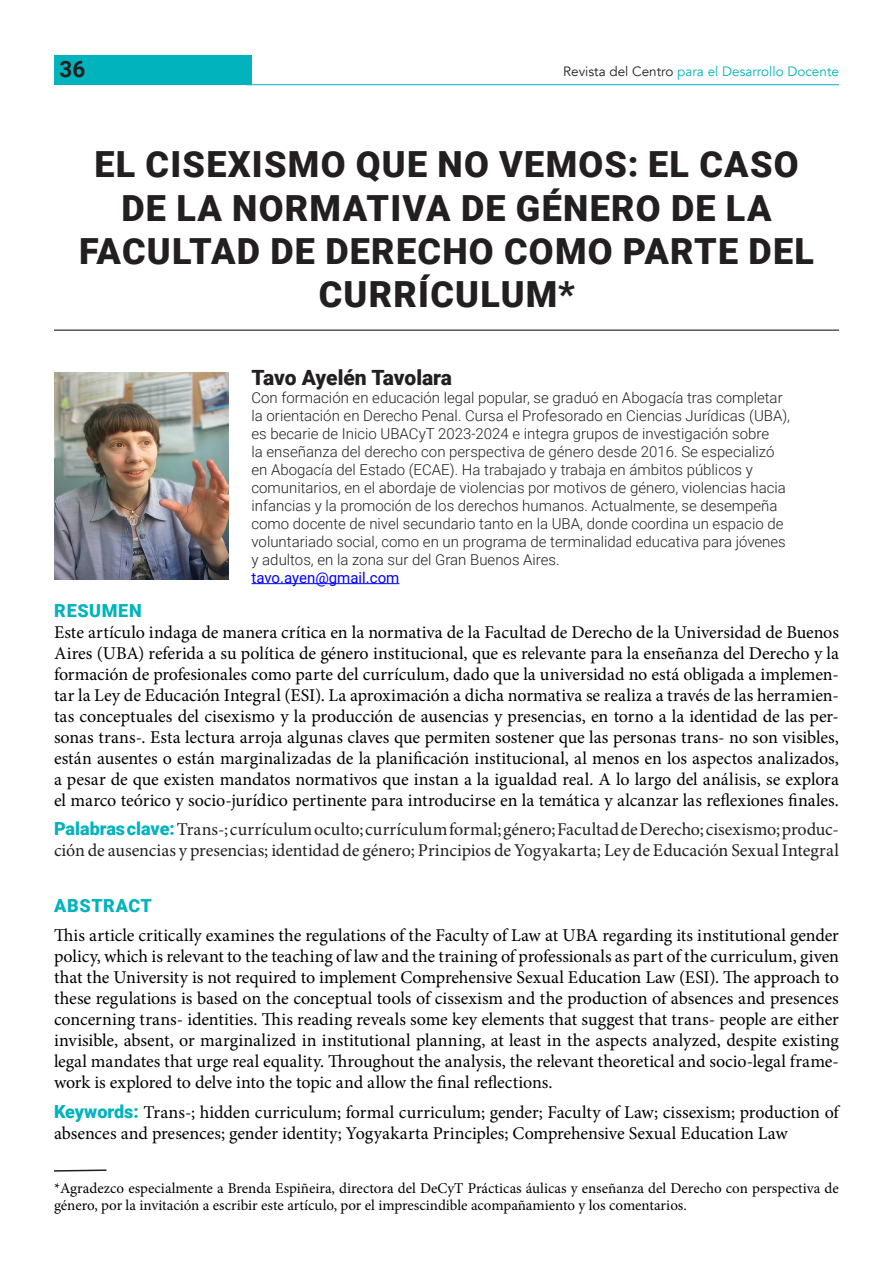
<style>
.page{position:relative;width:893px;height:1263px;background:#fff}
.page>*{position:absolute;margin:0;border:0;box-sizing:border-box;transform-origin:0 0}
.titulo_nota{font:900 36px/43.2px "Roboto";letter-spacing:.035em;color:#231f20;text-align:center}
.t1{font:700 22.5px "Roboto";color:#231f20}
.autor{font:900 21px "Roboto";letter-spacing:-.005em;color:#231f20}
.t2{font:18px/21px "Minion Pro";letter-spacing:-.005em;color:#000;text-align:justify}
.t3{font:18px/21px "Minion Pro";color:#231f20}
.subtitulo{font:900 18px "Roboto";letter-spacing:.035em;color:#00b3bd}
.autor_-_descripción{font:300 15px/18px "Roboto";color:#231f20}
.t4{font:15px/16.5px "Minion Pro";color:#000}
.autor_-_descripción-2{font:15px "Roboto";color:#00f}
.t5{font:13.5px "Avenir";color:#231f20}
.s1{color:#00b3b8}
.s2{color:#00b3bd}
.s3{font-family:"Roboto";font-weight:900;color:#00b3bd}
</style>
<div class="page">
<div style="left:54px;top:55px;width:197px;height:30px;background:#00b3bd"></div>
<hr style="left:245px;top:84px;width:594px;height:1px;background:#00b3bd">
<hr style="left:54px;top:330px;width:785px;height:1px;background:#231f20">
<hr style="left:251px;top:583px;width:148px;height:1px;background:#00f">
<img style="left:54px;top:372px;width:174px;height:208px">
<svg style="left:54px;top:1169px;width:53px;height:3px"></svg>
<p class="t1" style="left:60px;top:53px;width:27px">36</p>
<p class="t5" style="left:563px;top:64px;width:277px">Revista del Centro <span class="s1">para el Des</span><span class="s2">arrollo</span> <span class="s1">Docente</span></p>
<p class="titulo_nota" style="left:79px;top:142px;width:736px">EL CISEXISMO QUE NO VEMOS: EL CASO<br>DE LA NORMATIVA DE GÉNERO DE LA<br>FACULTAD DE DERECHO COMO PARTE DEL<br>CURRÍCULUM*</p>
<p class="autor" style="left:251px;top:362px;width:202px">Tavo Ayelén Tavolara</p>
<p class="autor_-_descripción" style="left:251px;top:388px;width:540px">Con formación en educación legal popular, se graduó en Abogacía tras completar la orientación en Derecho Penal. Cursa el Profesorado en Ciencias Jurídicas (UBA), es becarie de Inicio UBACyT 2023-2024 e integra grupos de investigación sobre<br>la enseñanza del derecho con perspectiva de género desde 2016. Se especializó en Abogacía del Estado (ECAE). Ha trabajado y trabaja en ámbitos públicos y comunitarios, en el abordaje de violencias por motivos de género, violencias hacia infancias y la promoción de los derechos humanos. Actualmente, se desempeña como docente de nivel secundario tanto en la UBA, donde coordina un espacio de voluntariado social, como en un programa de terminalidad educativa para jóvenes y adultos, en la zona sur del Gran Buenos Aires.</p>
<p class="autor_-_descripción-2" style="left:251px;top:567px;width:149px">tavo.ayen@gmail.com</p>
<p class="subtitulo" style="left:54px;top:597px;width:89px">RESUMEN</p>
<p class="t2" style="left:54px;top:621px;width:786px">Este artículo indaga de manera crítica en la normativa de la Facultad de Derecho de la Universidad de Buenos Aires (UBA) referida a su política de género institucional, que es relevante para la enseñanza del Derecho y la formación de profesionales como parte del currículum, dado que la universidad no está obligada a implemen&shy;tar la Ley de Educación Integral (ESI). La aproximación a dicha normativa se realiza a través de las herramien&shy;tas conceptuales del cisexismo y la producción de ausencias y presencias, en torno a la identidad de las per&shy;sonas trans-. Esta lectura arroja algunas claves que permiten sostener que las personas trans- no son visibles, están ausentes o están marginalizadas de la planificación institucional, al menos en los aspectos analizados, a pesar de que existen mandatos normativos que instan a la igualdad real. A lo largo del análisis, se explora el marco teórico y socio-jurídico pertinente para introducirse en la temática y alcanzar las reflexiones finales.</p>
<p class="t3" style="left:54px;top:819px;width:786px"><span class="s3">Palabras clave:</span> Trans-; currículum oculto; currículum formal; género; Facultad de Derecho; cisexismo; produc&shy;ción de ausencias y presencias; identidad de género; Principios de Yogyakarta; Ley de Educación Sexual Integral</p>
<p class="subtitulo" style="left:54px;top:892px;width:99px">ABSTRACT</p>
<p class="t2" style="left:54px;top:925px;width:786px">This article critically examines the regulations of the Faculty of Law at UBA regarding its institutional gender policy, which is relevant to the teaching of law and the training of professionals as part of the curriculum, given that the University is not required to implement Comprehensive Sexual Education Law (ESI). The approach to these regulations is based on the conceptual tools of cissexism and the production of absences and presences concerning trans- identities. This reading reveals some key elements that suggest that trans- people are either invisible, absent, or marginalized in institutional planning, at least in the aspects analyzed, despite existing legal mandates that urge real equality. Throughout the analysis, the relevant theoretical and socio-legal frame&shy;work is explored to delve into the topic and allow the final reflections.</p>
<p class="t2" style="left:54px;top:1101px;width:786px"><span class="s3">Keywords:</span> Trans-; hidden curriculum; formal curriculum; gender; Faculty of Law; cissexism; production of absences and presences; gender identity; Yogyakarta Principles; Comprehensive Sexual Education Law</p>
<p class="t4" style="left:54px;top:1180px;width:786px">*Agradezco especialmente a Brenda Espiñeira, directora del DeCyT Prácticas áulicas y enseñanza del Derecho con perspectiva de género, por la invitación a escribir este artículo, por el imprescindible acompañamiento y los comentarios.</p>
</div>
